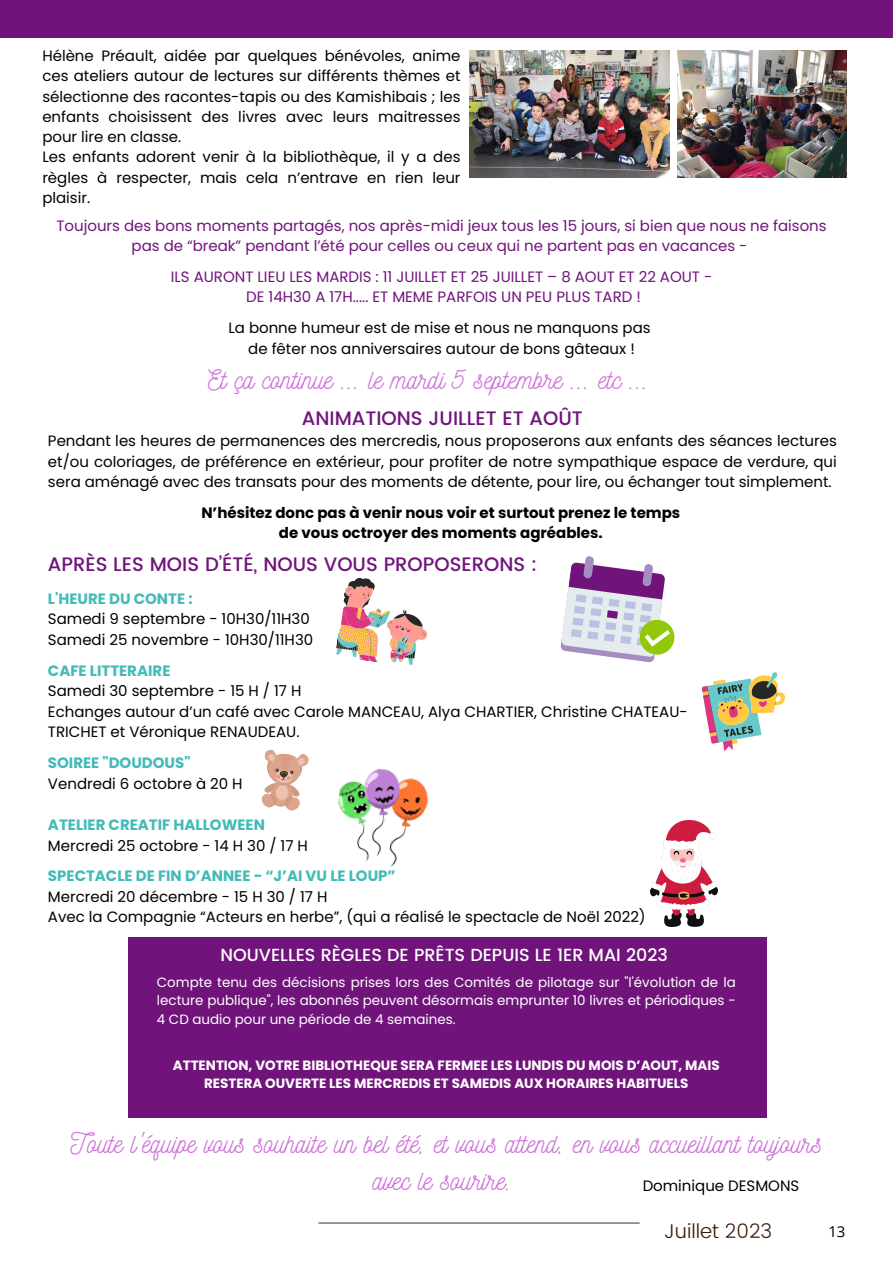
<style>
.page{position:relative;width:893px;height:1264px;background:#fff}
.page>*{position:absolute;margin:0;border:0;box-sizing:border-box;transform-origin:0 0}
.t1{font:27px/37px "Nickainley";color:#cf72db;text-align:center}
.t2{font:300 19.95px "Poppins";color:#3c1a0c}
.t3{font:500 19.5px "Poppins";color:#70147b}
.t4{font:500 17.55px "Poppins";color:#fff}
.t5{font:15px/20.2px "Poppins";color:#000;text-align:justify}
.t6{font:15px/20.5px "Poppins";color:#70147b;text-align:center}
.t7{font:700 15px "Poppins";color:#42bbb7}
.t8{font:700 15px "Poppins";color:#000}
.t9{font:15px "Open Sans";color:#000}
.t10{font:13.5px/18.5px "Poppins";color:#fff;text-align:justify}
.t11{font:700 13.5px/18.5px "Poppins";color:#fff;text-align:center}
</style>
<div class="page">
<hr style="left:318px;top:1222px;width:321px;height:1px;background:#3e4e40">
<div style="left:0;top:0;width:892px;height:38px;background:#70147b"></div>
<div style="left:129px;top:937px;width:637px;height:180px;background:#70147b"></div>
<img style="left:338px;top:768px;width:91px;height:100px">
<img style="left:650px;top:821px;width:67px;height:105px">
<svg style="left:261px;top:749px;width:48px;height:62px"></svg>
<svg style="left:336px;top:577px;width:91px;height:88px"></svg>
<svg style="left:560px;top:556px;width:115px;height:106px"></svg>
<svg style="left:701px;top:672px;width:84px;height:79px"></svg>
<img style="left:677px;top:50px;width:169px;height:127px">
<img style="left:469px;top:50px;width:200px;height:127px">
<p class="t5" style="left:42px;top:46px;width:419px">Hélène Préault, aidée par quelques bénévoles, anime ces ateliers autour de lectures sur différents thèmes et sélectionne des racontes-tapis ou des Kamishibais ; les enfants choisissent des livres avec leurs maitresses pour lire en classe.</p>
<p class="t5" style="left:42px;top:147px;width:419px">Les enfants adorent venir à la bibliothèque, il y a des règles à respecter, mais cela n’entrave en rien leur plaisir.</p>
<p class="t6" style="left:56px;top:215px;width:771px">Toujours des bons moments partagés, nos après-midi jeux tous les 15 jours, si bien que nous ne faisons pas de “break” pendant l’été pour celles ou ceux qui ne partent pas en vacances -</p>
<p class="t6" style="left:171px;top:266px;width:543px">ILS AURONT LIEU LES MARDIS : 11 JUILLET ET 25 JUILLET – 8 AOUT ET 22 AOUT -</p>
<p class="t6" style="left:246px;top:287px;width:396px">DE 14H30 A 17H..... ET MEME PARFOIS UN PEU PLUS TARD !</p>
<p class="t5" style="left:228px;top:317px;width:424px">La bonne humeur est de mise et nous ne manquons pas</p>
<p class="t5" style="left:248px;top:338px;width:388px">de fêter nos anniversaires autour de bons gâteaux !</p>
<p class="t1" style="left:208px;top:360px;width:442px">Et ça continue ... le mardi 5 septembre ... etc ...</p>
<p class="t3" style="left:302px;top:407px;width:282px">ANIMATIONS JUILLET ET AOÛT</p>
<p class="t5" style="left:48px;top:430px;width:790px">Pendant les heures de permanences des mercredis, nous proposerons aux enfants des séances lectures et/ou coloriages, de préférence en extérieur, pour profiter de notre sympathique espace de verdure, qui sera aménagé avec des transats pour des moments de détente, pour lire, ou échanger tout simplement.</p>
<p class="t8" style="left:201px;top:502px;width:480px">N’hésitez donc pas à venir nous voir et surtout prenez le temps</p>
<p class="t8" style="left:279px;top:522px;width:325px">de vous octroyer des moments agréables.</p>
<p class="t3" style="left:48px;top:552px;width:490px">APRÈS LES MOIS D’ÉTÉ, NOUS VOUS PROPOSERONS :</p>
<p class="t7" style="left:48px;top:588px;width:146px">L'HEURE DU CONTE :</p>
<p class="t5" style="left:48px;top:609px;width:263px">Samedi 9 septembre - 10H30/11H30</p>
<p class="t5" style="left:48px;top:629px;width:267px">Samedi 25 novembre - 10H30/11H30</p>
<p class="t7" style="left:48px;top:659px;width:124px">CAFE LITTERAIRE</p>
<p class="t5" style="left:48px;top:680px;width:255px">Samedi 30 septembre - 15 H / 17 H</p>
<p class="t5" style="left:48px;top:701px;width:641px">Echanges autour d’un café avec Carole MANCEAU, Alya CHARTIER, Christine CHATEAU-<br>TRICHET et Véronique RENAUDEAU.</p>
<p class="t7" style="left:48px;top:752px;width:144px">SOIREE "DOUDOUS"</p>
<p class="t5" style="left:48px;top:773px;width:196px">Vendredi 6 octobre à 20 H</p>
<p class="t7" style="left:48px;top:814px;width:218px">ATELIER CREATIF HALLOWEEN</p>
<p class="t5" style="left:48px;top:835px;width:261px">Mercredi 25 octobre - 14 H 30 / 17 H</p>
<p class="t7" style="left:48px;top:865px;width:349px">SPECTACLE DE FIN D’ANNEE - “J’AI VU LE LOUP”</p>
<p class="t5" style="left:48px;top:886px;width:281px">Mercredi 20 décembre - 15 H 30 / 17 H</p>
<p class="t5" style="left:48px;top:907px;width:599px">Avec la Compagnie “Acteurs en herbe”, (qui a réalisé le spectacle de Noël 2022)</p>
<p class="t4" style="left:220px;top:944px;width:449px">NOUVELLES RÈGLES DE PRÊTS DEPUIS LE 1ER MAI 2023</p>
<p class="t10" style="left:157px;top:972px;width:580px">Compte tenu des décisions prises lors des Comités de pilotage sur "l'évolution de la lecture publique", les abonnés peuvent désormais emprunter 10 livres et périodiques - 4 CD audio pour une période de 4 semaines.</p>
<p class="t11" style="left:173px;top:1055px;width:548px">ATTENTION, VOTRE BIBLIOTHEQUE SERA FERMEE LES LUNDIS DU MOIS D’AOUT, MAIS<br>RESTERA OUVERTE LES MERCREDIS ET SAMEDIS AUX HORAIRES HABITUELS</p>
<p class="t1" style="left:70px;top:1123px;width:753px">Toute l'équipe vous souhaite un bel été, et vous attend, en vous accueillant toujours avec le sourire.</p>
<p class="t5" style="left:642px;top:1175px;width:158px">Dominique DESMONS</p>
<p class="t2" style="left:664px;top:1219px;width:110px">Juillet 2023</p>
<p class="t9" style="left:828px;top:1220px;width:19px">13</p>
</div>
